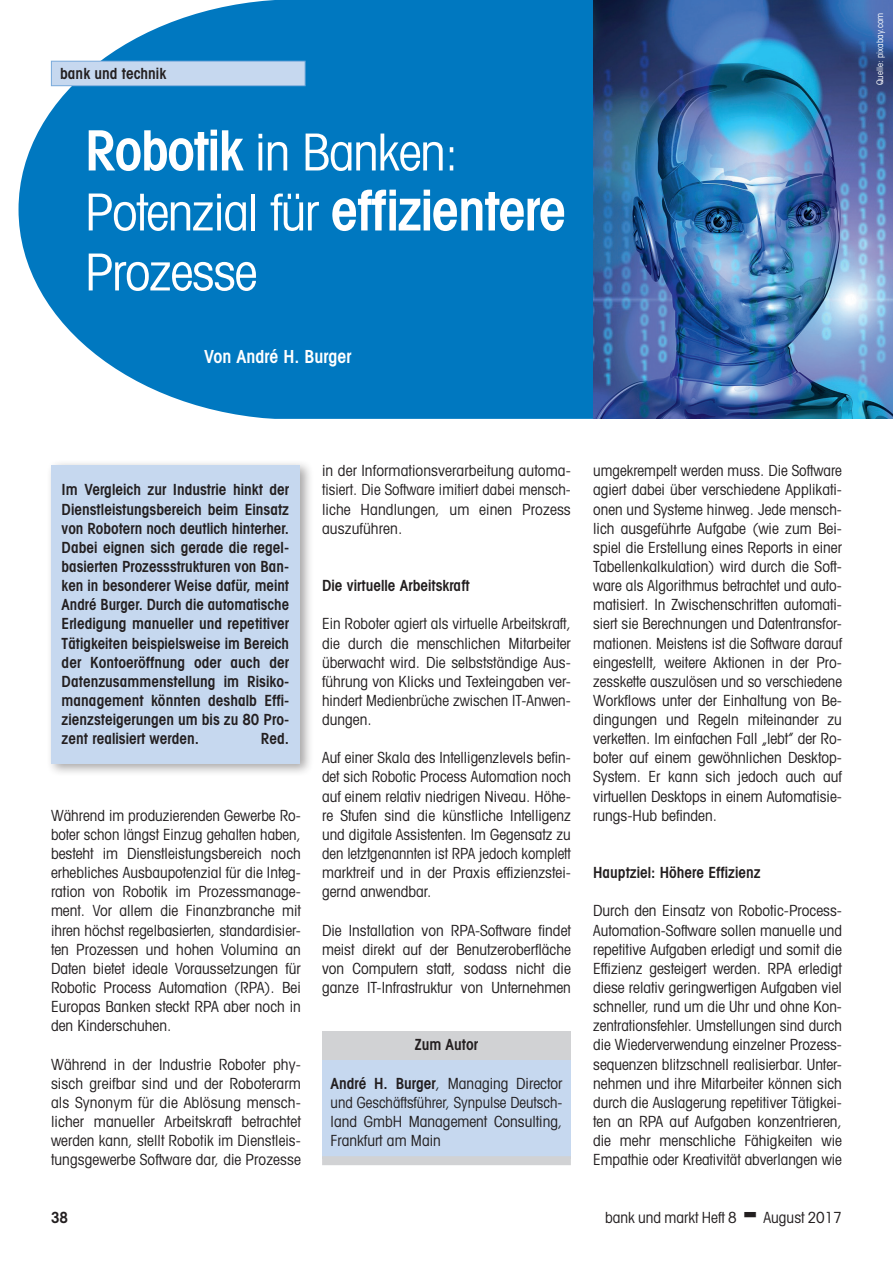
<style>
.page{position:relative;width:893px;height:1263px;background:#fff}
.page>*{position:absolute;margin:0;border:0;box-sizing:border-box;transform-origin:0 0}
.t1{font:condensed 51px/60px "Avant Garde";letter-spacing:-.025em;color:#fff}
.t2{font:600 condensed 18px "Avant Garde";color:#fff}
.t3{font:condensed 15.3px/19.2px "Avant Garde";color:#231f20;text-align:justify}
.t4{font:600 condensed 15.3px/19.2px "Avant Garde";color:#231f20;text-align:justify}
.t5{font:condensed 9px "Avant Garde";color:#fff}
.s1{font-weight:600;font-size:55.5px}
.s2{font-weight:600}
</style>
<div class="page">
<svg style="left:19px;top:0;width:574px;height:419px;background:#1a85c6"></svg>
<div style="left:51px;top:61px;width:254px;height:25px;background:#c6d8ef"></div>
<div style="left:51px;top:61px;width:254px;height:25px;border:1px solid #7aabdb"></div>
<img style="left:593px;top:0;width:300px;height:419px">
<div style="left:46px;top:460px;width:267px;height:317px;background:#231f20;opacity:.4"></div>
<div style="left:51px;top:465px;width:249px;height:298px;background:#c6d8ef"></div>
<div style="left:322px;top:1053px;width:249px;height:106px;background:#c6d8ef"></div>
<div style="left:322px;top:1031px;width:249px;height:28px;background:#d1d2d4"></div>
<div style="left:322px;top:1156px;width:249px;height:9px;background:#d1d2d4"></div>
<p class="t4" style="left:60px;top:64px;width:107px">bank und technik</p>
<h1 class="t1" style="left:85px;top:121px;width:483px"><span class="s1">Robotik</span> in Banken:<br>Potenzial für <span class="s1">effizientere<br></span>Prozesse</h1>
<h1 class="t1" style="left:90px;top:155px;width:412px"><span class="s1">Frauen</span> im Banking – die <span class="s1">Quote</span> kommt</h1>
<p class="t2" style="left:164px;top:339px;width:150px">Von Jörg Wittenberg</p>
<p class="t2" style="left:204px;top:345px;width:149px">Von André H. Burger</p>
<p class="t5" style="left:874px;top:85px;width:74px;rotate:-90deg">Quelle: pixabay.com</p>
<p class="t4" style="left:62px;top:480px;width:229px">Im Vergleich zur Industrie hinkt der Dienstleistungsbereich beim Einsatz von Robotern noch deutlich hinterher.<br>Dabei eignen sich gerade die regel&shy;basierten Prozessstrukturen von Ban&shy;ken in besonderer Weise dafür, meint André Burger. Durch die automatische Erledigung manueller und repetitiver Tätigkeiten beispielsweise im Bereich der Kontoeröffnung oder auch der Datenzusammenstellung im Risiko&shy;management könnten deshalb Effi&shy;zienzsteigerungen um bis zu 80 Pro&shy;zent realisiert werden.</p>
<p class="t4" style="left:261px;top:729px;width:30px">Red.</p>
<p class="t3" style="left:51px;top:805px;width:251px">Während im produzierenden Gewerbe Ro&shy;boter schon längst Einzug gehalten haben, besteht im Dienstleistungsbereich noch erhebliches Ausbaupotenzial für die Integ&shy;ration von Robotik im Prozessmanage&shy;ment. Vor allem die Finanzbranche mit ihren höchst regelbasierten, standardisier&shy;ten Prozessen und hohen Volumina an Daten bietet ideale Voraussetzungen für Robotic Process Automation (RPA). Bei Europas Banken steckt RPA aber noch in den Kinderschuhen.</p>
<p class="t3" style="left:51px;top:1054px;width:251px">Während in der Industrie Roboter phy&shy;sisch greifbar sind und der Roboterarm als Synonym für die Ablösung mensch&shy;licher manueller Arbeitskraft betrachtet werden kann, stellt Robotik im Dienstleis&shy;tungsgewerbe Software dar, die Prozesse</p>
<p class="t3" style="left:322px;top:461px;width:250px">in der Informationsverarbeitung automa&shy;tisiert. Die Software imitiert dabei mensch&shy;liche Handlungen, um einen Prozess auszuführen.</p>
<p class="t4" style="left:322px;top:576px;width:149px">Die virtuelle Arbeitskraft</p>
<p class="t3" style="left:322px;top:614px;width:250px">Ein Roboter agiert als virtuelle Arbeitskraft, die durch die menschlichen Mitarbeiter überwacht wird. Die selbstständige Aus&shy;führung von Klicks und Texteingaben ver&shy;hindert Medienbrüche zwischen IT-Anwen&shy;dungen.</p>
<p class="t3" style="left:322px;top:748px;width:250px">Auf einer Skala des Intelligenzlevels befin&shy;det sich Robotic Process Automation noch auf einem relativ niedrigen Niveau. Höhe&shy;re Stufen sind die künstliche Intelligenz und digitale Assistenten. Im Gegensatz zu den letztgenannten ist RPA jedoch komplett marktreif und in der Praxis effizienzstei&shy;gernd anwendbar.</p>
<p class="t3" style="left:322px;top:920px;width:250px">Die Installation von RPA-Software findet meist direkt auf der Benutzeroberfläche von Computern statt, sodass nicht die ganze IT-Infrastruktur von Unternehmen</p>
<p class="t4" style="left:415px;top:1035px;width:65px">Zum Autor</p>
<p class="t3" style="left:331px;top:1073px;width:233px"><span class="s2">André H. Burger</span>, Managing Director und Geschäftsführer, Synpulse Deutsch&shy;land GmbH Management Consulting, Frankfurt am Main</p>
<p class="t3" style="left:593px;top:461px;width:250px">umgekrempelt werden muss. Die Software agiert dabei über verschiedene Applikati&shy;onen und Systeme hinweg. Jede mensch&shy;lich ausgeführte Aufgabe (wie zum Bei&shy;spiel die Erstellung eines Reports in einer Tabellenkalkulation) wird durch die Soft&shy;ware als Algorithmus betrachtet und auto&shy;matisiert. In Zwischenschritten automati&shy;siert sie Berechnungen und Datentransfor&shy;mationen. Meistens ist die Software darauf eingestellt, weitere Aktionen in der Pro&shy;zesskette auszulösen und so verschiedene Workflows unter der Einhaltung von Be&shy;dingungen und Regeln miteinander zu verketten. Im einfachen Fall „lebt” der Ro&shy;boter auf einem gewöhnlichen Desktop-System. Er kann sich jedoch auch auf virtuellen Desktops in einem Automatisie&shy;rungs-Hub befinden.</p>
<p class="t4" style="left:593px;top:863px;width:169px">Hauptziel: Höhere Effizienz</p>
<p class="t3" style="left:593px;top:901px;width:250px">Durch den Einsatz von Robotic-Process-Automation-Software sollen manuelle und repetitive Aufgaben erledigt und somit die Effizienz gesteigert werden. RPA erledigt diese relativ geringwertigen Aufgaben viel schneller, rund um die Uhr und ohne Kon&shy;zentrationsfehler. Umstellungen sind durch die Wiederverwendung einzelner Prozess&shy;sequenzen blitzschnell realisierbar. Unter&shy;nehmen und ihre Mitarbeiter können sich durch die Auslagerung repetitiver Tätigkei&shy;ten an RPA auf Aufgaben konzentrieren, die mehr menschliche Fähigkeiten wie Empathie oder Kreativität abverlangen wie</p>
<p class="t4" style="left:51px;top:1207px;width:19px">38</p>
<p class="t3" style="left:605px;top:1207px;width:133px">bank und markt Heft 8</p>
<p class="t3" style="left:763px;top:1207px;width:80px">August 2017</p>
</div>
